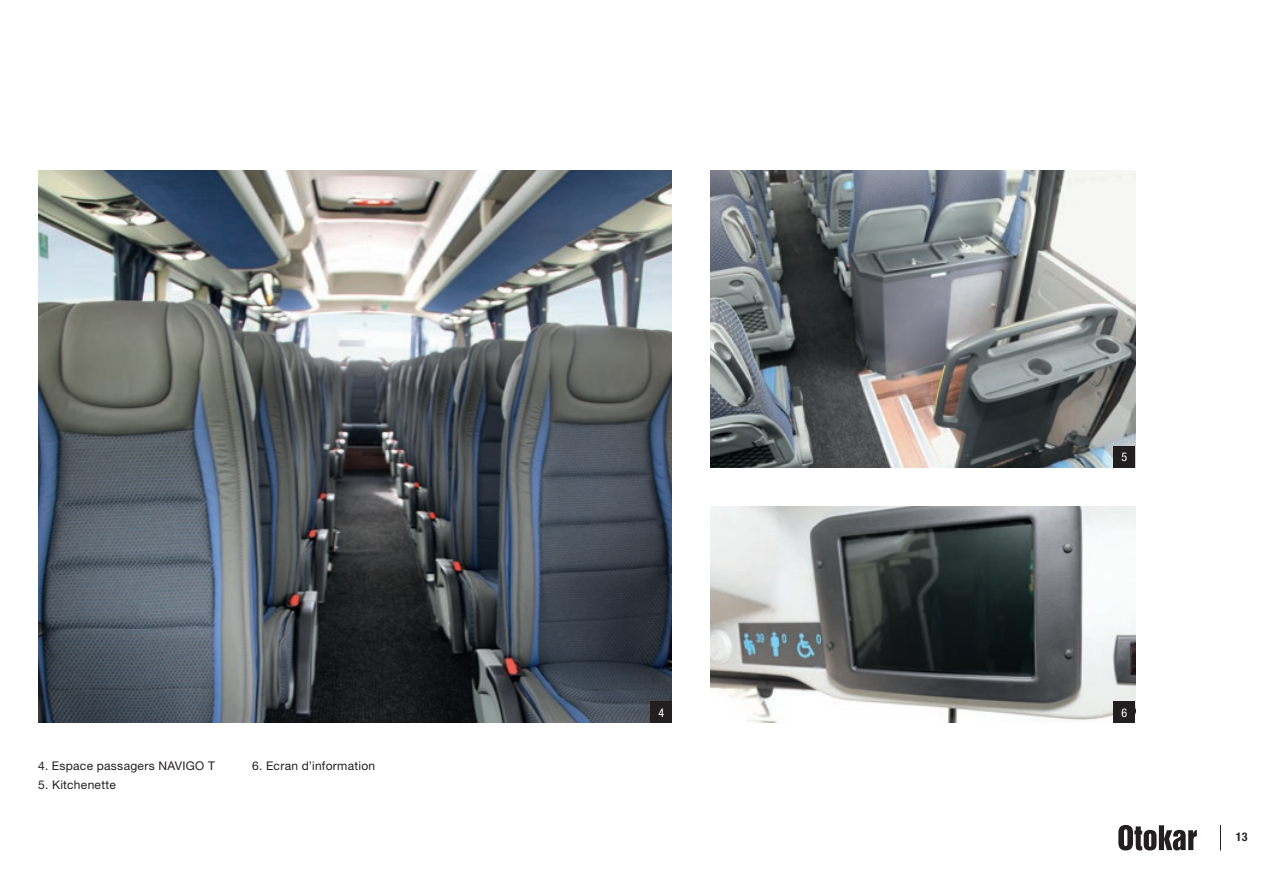
<style>
.page{position:relative;width:1263px;height:893px;background:#fff}
.page>*{position:absolute;margin:0;border:0;box-sizing:border-box;transform-origin:0 0}
.t1{font:12px "Helvetica Neue LT Std";letter-spacing:.025em;color:#231f20}
.t2{font:condensed 12px "Helvetica Neue LT Std";color:#fff}
.t3{font:700 condensed 12px "Helvetica Neue LT Std";color:#231f20}
</style>
<div class="page">
<img style="left:710px;top:506px;width:425px;height:217px">
<img style="left:710px;top:170px;width:425px;height:298px">
<div style="left:1114px;top:446px;width:21px;height:22px;background:#231f20"></div>
<div style="left:1114px;top:702px;width:21px;height:21px;background:#231f20"></div>
<img style="left:38px;top:170px;width:634px;height:553px">
<div style="left:651px;top:702px;width:21px;height:21px;background:#231f20"></div>
<svg style="left:1118px;top:825px;width:79px;height:25px"></svg>
<svg style="left:1220px;top:825px;width:1px;height:25px"></svg>
<p class="t1" style="left:38px;top:758px;width:178px">4. Espace passagers NAVIGO T</p>
<p class="t1" style="left:38px;top:778px;width:79px">5. Kitchenette</p>
<p class="t1" style="left:252px;top:758px;width:124px">6. Ecran d’information</p>
<p class="t2" style="left:1121px;top:450px;width:7px">5</p>
<p class="t2" style="left:658px;top:705px;width:7px">4</p>
<p class="t2" style="left:1121px;top:705px;width:7px">6</p>
<p class="t3" style="left:1236px;top:829px;width:13px">13</p>
</div>
